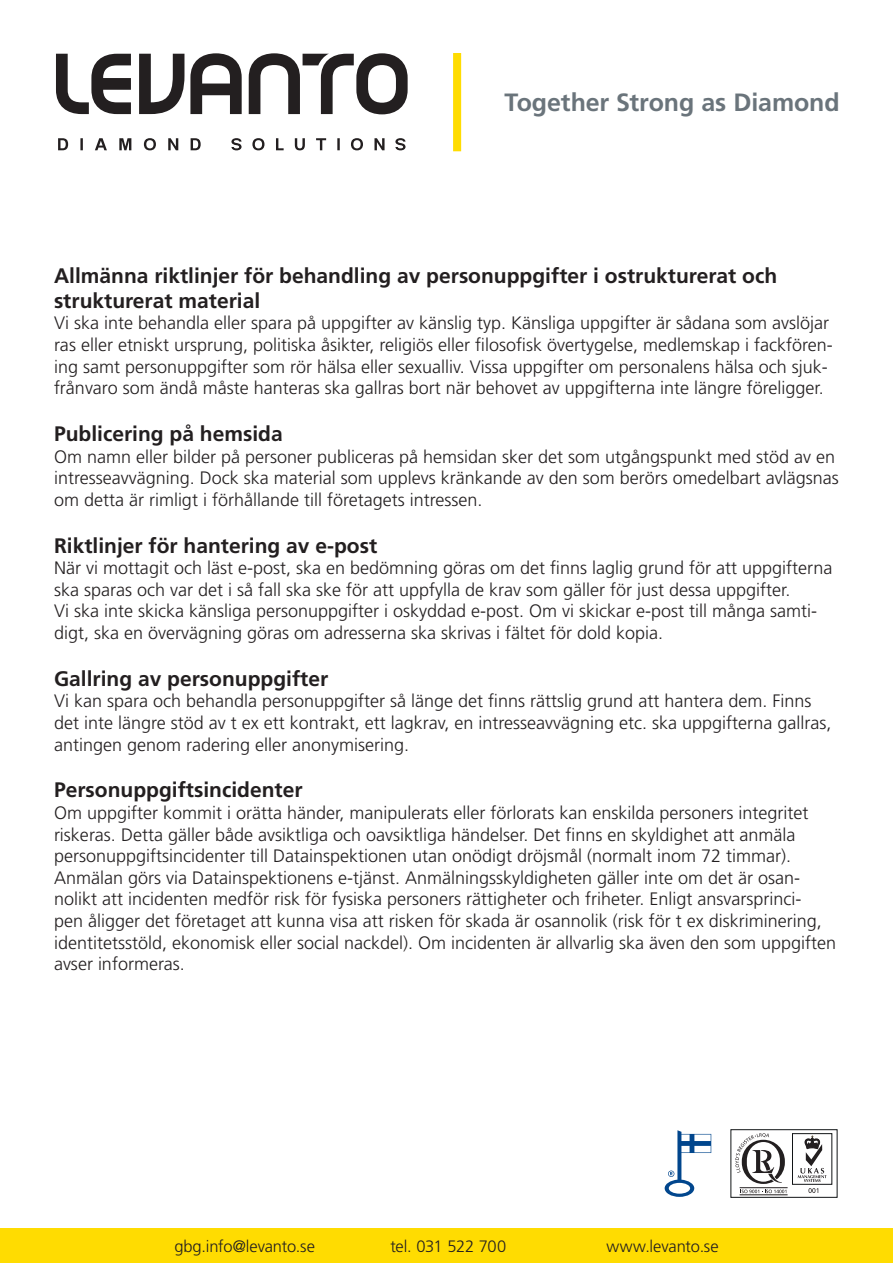
<style>
.page{position:relative;width:893px;height:1263px;background:#fff}
.page>*{position:absolute;margin:0;border:0;box-sizing:border-box;transform-origin:0 0}
.t1{font:700 25.05px "Frutiger LT";letter-spacing:-.005em;color:#6a747b}
.t2{font:700 21px/25.2px "Frutiger LT";color:#231f20}
.t3{font:300 18px/21.6px "Frutiger LT";color:#231f20}
.Leipis{font:300 16.5px "Frutiger LT";letter-spacing:-.01em;color:#231f20}
</style>
<div class="page">
<div style="left:0;top:1229px;width:893px;height:34px;background:#ffdc01"></div>
<svg style="left:665px;top:1130px;width:46px;height:67px"></svg>
<svg style="left:730px;top:1129px;width:107px;height:69px"></svg>
<svg style="left:58px;top:138px;width:347px;height:12px"></svg>
<svg style="left:56px;top:53px;width:352px;height:61px"></svg>
<div style="left:453px;top:53px;width:8px;height:98px;background:#ffdc01;border:2px solid #ffdc01"></div>
<p class="t1" style="left:505px;top:88px;width:337px">Together Strong as Diamond</p>
<p class="t2" style="left:54px;top:263px;width:725px">Allmänna riktlinjer för behandling av personuppgifter i ostrukturerat och strukturerat material</p>
<p class="t3" style="left:54px;top:313px;width:780px">Vi ska inte behandla eller spara på uppgifter av känslig typ. Känsliga uppgifter är sådana som avslöjar ras eller etniskt ursprung, politiska åsikter, religiös eller filosofisk övertygelse, medlemskap i fackfören&shy;ing samt personuppgifter som rör hälsa eller sexualliv. Vissa uppgifter om personalens hälsa och sjuk&shy;frånvaro som ändå måste hanteras ska gallras bort när behovet av uppgifterna inte längre föreligger.</p>
<p class="t2" style="left:54px;top:421px;width:230px">Publicering på hemsida</p>
<p class="t3" style="left:54px;top:446px;width:783px">Om namn eller bilder på personer publiceras på hemsidan sker det som utgångspunkt med stöd av en</p>
<p class="t3" style="left:54px;top:467px;width:786px">intresseavvägning. Dock ska material som upplevs kränkande av den som berörs omedelbart avlägsnas om detta är rimligt i förhållande till företagets intressen.</p>
<p class="t2" style="left:54px;top:533px;width:325px">Riktlinjer för hantering av e-post</p>
<p class="t3" style="left:54px;top:557px;width:780px">När vi mottagit och läst e-post, ska en bedömning göras om det finns laglig grund för att uppgifterna ska sparas och var det i så fall ska ske för att uppfylla de krav som gäller för just dessa uppgifter.</p>
<p class="t3" style="left:54px;top:601px;width:765px">Vi ska inte skicka känsliga personuppgifter i oskyddad e-post. Om vi skickar e-post till många samti&shy;digt, ska en övervägning göras om adresserna ska skrivas i fältet för dold kopia.</p>
<p class="t2" style="left:54px;top:666px;width:276px">Gallring av personuppgifter</p>
<p class="t3" style="left:54px;top:691px;width:779px">Vi kan spara och behandla personuppgifter så länge det finns rättslig grund att hantera dem. Finns det inte längre stöd av t ex ett kontrakt, ett lagkrav, en intresseavvägning etc. ska uppgifterna gallras, antingen genom radering eller anonymisering.</p>
<p class="t2" style="left:54px;top:778px;width:250px">Personuppgiftsincidenter</p>
<p class="t3" style="left:54px;top:802px;width:784px">Om uppgifter kommit i orätta händer, manipulerats eller förlorats kan enskilda personers integritet riskeras. Detta gäller både avsiktliga och oavsiktliga händelser. Det finns en skyldighet att anmäla personuppgiftsincidenter till Datainspektionen utan onödigt dröjsmål (normalt inom 72 timmar).<br>Anmälan görs via Datainspektionens e-tjänst. Anmälningsskyldigheten gäller inte om det är osan&shy;nolikt att incidenten medför risk för fysiska personers rättigheter och friheter. Enligt ansvarsprinci-<br>pen åligger det företaget att kunna visa att risken för skada är osannolik (risk för t ex diskriminering, identitetsstöld, ekonomisk eller social nackdel). Om incidenten är allvarlig ska även den som uppgiften avser informeras.</p>
<p class="Leipis" style="left:174px;top:1236px;width:142px">gbg.info@levanto.se</p>
<p class="Leipis" style="left:390px;top:1236px;width:117px">tel. 031 522 700</p>
<p class="Leipis" style="left:606px;top:1236px;width:114px">www.levanto.se</p>
</div>
